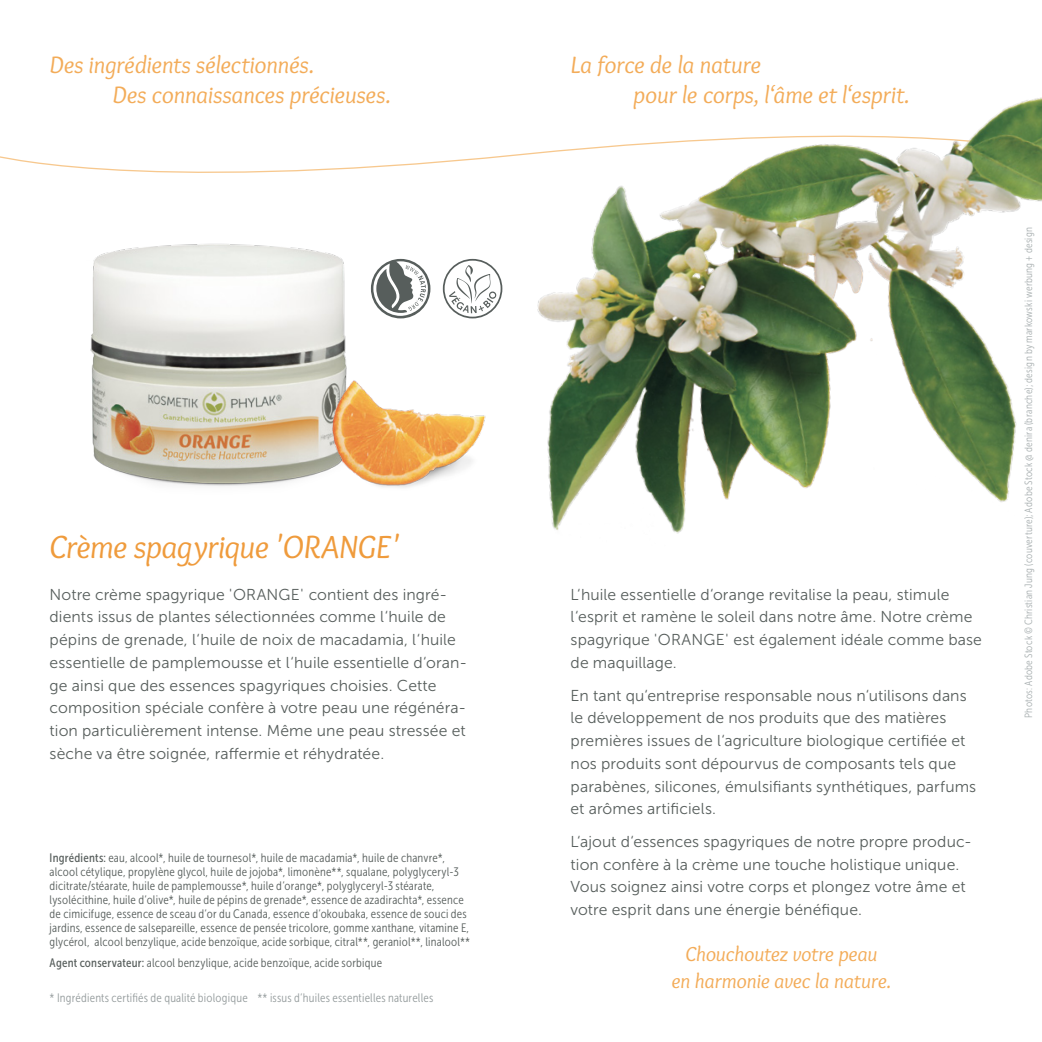
<style>
.page{position:relative;width:1042px;height:1042px;background:#fff}
.page>*{position:absolute;margin:0;border:0;box-sizing:border-box;transform-origin:0 0}
.t1{font:italic 33.25px "Overlock";letter-spacing:-.01em;color:#ef9b3c}
.t2{font:italic 24.5px/29.8px "Overlock";letter-spacing:.005em;color:#f3ac59}
.t3{font:italic 21px/26.2px "Overlock";color:#f3ac59;text-align:center}
.t4{font:15.75px/22.8px "Museo Sans 300";letter-spacing:.005em;color:#575e5c}
.t5{font:12.25px/14px "Museo Sans Cond 300";letter-spacing:.02em;color:#575e5c}
.t6{font:12.25px "Museo Sans Cond 300";letter-spacing:.02em;color:#959c9d}
.t7{font:10.5px "Museo Sans Cond 300";letter-spacing:.025em;color:#a8afb0}
.s1{font-family:"Museo Sans Cond 500"}
</style>
<div class="page">
<img style="left:90px;top:243px;width:353px;height:243px">
<svg style="left:0;top:155px;width:505px;height:18px"></svg>
<svg style="left:371px;top:259px;width:59px;height:59px"></svg>
<img style="left:505px;top:97px;width:537px;height:437px">
<img style="left:328px;top:375px;width:158px;height:113px">
<svg style="left:443px;top:259px;width:59px;height:59px"></svg>
<h2 class="t2" style="left:113px;top:51px;width:280px;text-indent:-63px">Des ingrédients sélectionnés.<br>Des connaissances précieuses.</h2>
<h2 class="t2" style="left:633px;top:51px;width:277px;text-indent:-63px">La force de la nature<br>pour le corps, l‘âme et l‘esprit.</h2>
<h1 class="t1" style="left:50px;top:528px;width:350px">Crème spagyrique 'ORANGE'</h1>
<p class="t4" style="left:50px;top:583px;width:419px">Notre crème spagyrique 'ORANGE' contient des ingré&shy;dients issus de plantes sélectionnées comme l‘huile de pépins de grenade, l‘huile de noix de macadamia, l‘huile essentielle de pamplemousse et l‘huile essentielle d‘oran&shy;ge ainsi que des essences spagyriques choisies. Cette composition spéciale confère à votre peau une régénéra&shy;tion particulièrement intense. Même une peau stressée et sèche va être soignée, raffermie et réhydratée.</p>
<p class="t4" style="left:570px;top:583px;width:413px">L‘huile essentielle d‘orange revitalise la peau, stimule l‘esprit et ramène le soleil dans notre âme. Notre crème spagyrique 'ORANGE' est également idéale comme base de maquillage.</p>
<p class="t4" style="left:570px;top:684px;width:407px">En tant qu‘entreprise responsable nous n‘utilisons dans le développement de nos produits que des matières premières issues de l‘agriculture biologique certifiée et nos produits sont dépourvus de composants tels que parabènes, silicones, émulsifiants synthétiques, parfums et arômes artificiels.</p>
<p class="t4" style="left:570px;top:830px;width:403px">L‘ajout d‘essences spagyriques de notre propre produc&shy;tion confère à la crème une touche holistique unique.<br>Vous soignez ainsi votre corps et plongez votre âme et votre esprit dans une énergie bénéfique.</p>
<h3 class="t3" style="left:672px;top:941px;width:221px">Chouchoutez votre peau<br>en harmonie avec la nature.</h3>
<p class="t5" style="left:50px;top:851px;width:422px"><span class="s1">Ingrédients:</span> eau, alcool*, huile de tournesol*, huile de macadamia*, huile de chanvre*, alcool cétylique, propylène glycol, huile de jojoba*, limonène**, squalane, polyglyceryl-3 dicitrate/stéarate, huile de pamplemousse*, huile d‘orange*, polyglyceryl-3 stéarate, lysolécithine, huile d‘olive*, huile de pépins de grenade*, essence de azadirachta*, essence de cimicifuge, essence de sceau d‘or du Canada, essence d‘okoubaka, essence de souci des jardins, essence de salsepareille, essence de pensée tricolore, gomme xanthane, vitamine E, glycérol, alcool benzylique, acide benzoïque, acide sorbique, citral**, geraniol**, linalool**</p>
<p class="t5" style="left:50px;top:955px;width:334px"><span class="s1">Agent conservateur:</span> alcool benzylique, acide benzoïque, acide sorbique</p>
<p class="t6" style="left:50px;top:991px;width:385px">* Ingrédients certifiés de qualité biologique ** issus d‘huiles essentielles naturelles</p>
<p class="t7" style="left:1023px;top:718px;width:492px;rotate:-90deg">Photos: Adobe Stock © Christian Jung (couverture); Adobe Stock @ denira (branche); design by markowski werbung + design</p>
</div>
